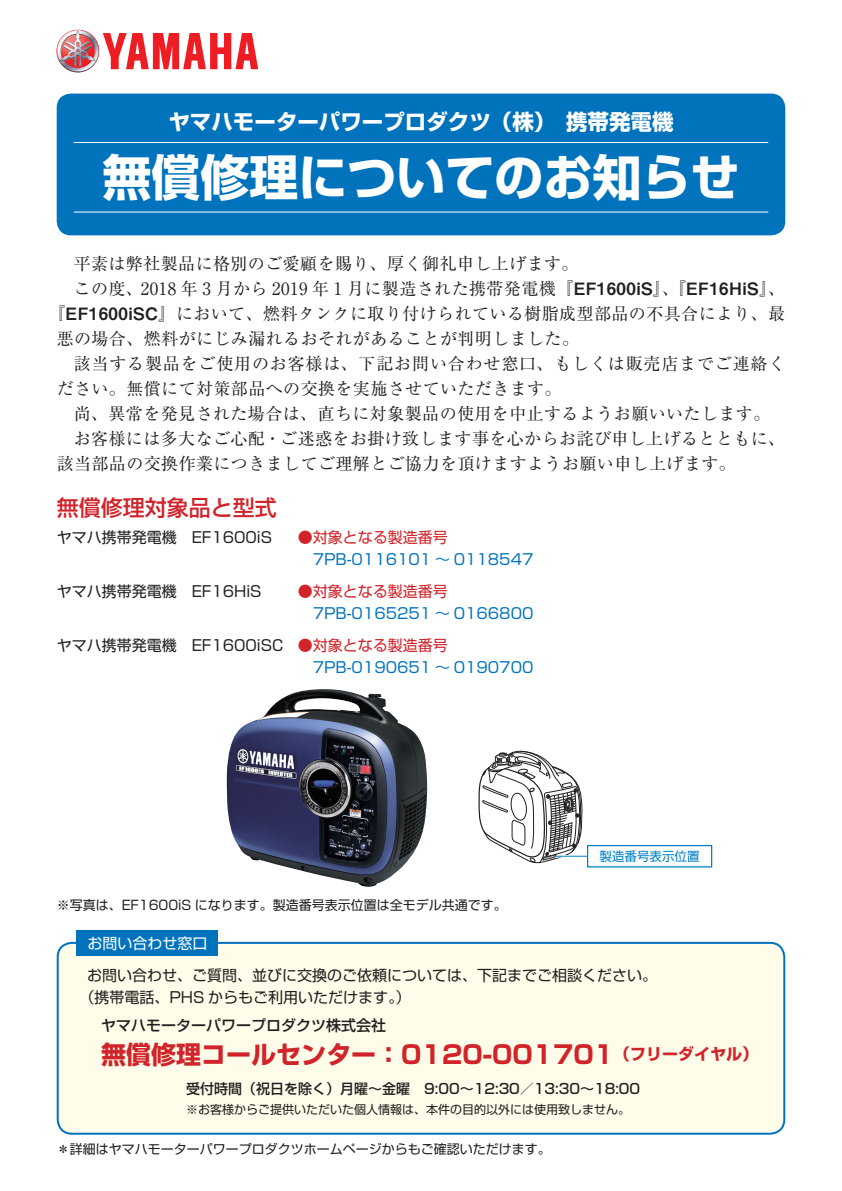
<style>
.page{position:relative;width:842px;height:1191px;background:#fff}
.page>*{position:absolute;margin:0;border:0;box-sizing:border-box;transform-origin:0 0}
.t1{font:700 49px "Shin Go Pro";color:#fff}
.t2{font:700 25px "Shin Go Pro";color:#d1232a}
.t3{font:500 22px "Shin Go Pro";color:#d1232a}
.t4{font:700 21.5px "Shin Go Pro";color:#fff}
.t5{font:17px "Ryumin Pro";letter-spacing:.025em;color:#231f20}
.t6{font:17px "Ryumin Pro";letter-spacing:.05em;color:#231f20}
.t7{font:15px/22px "Shin Go Pro";color:#231f20}
.t8{font:15px/32px "Shin Go Pro";color:#0073bc}
.t9{font:15px "Shin Go Pro";color:#d1232a}
.t10{font:500 15px "Shin Go Pro";color:#231f20}
.t11{font:15px "Shin Go Pro";color:#fff}
.t12{font:500 14px "Shin Go Pro";color:#231f20}
.t13{font:13px "Shin Go Pro";color:#231f20}
.t14{font:12.5px "Shin Go Pro";color:#0080c5}
.t15{font:12px "Shin Go Pro";color:#231f20}
.s1{font-family:"Midashi Go Pro MB31"}
.s2{color:#231f20}
.s3{color:#d1232a}
.s4{font-size:16px}
</style>
<div class="page">
<svg style="left:56px;top:30px;width:202px;height:42px"></svg>
<div style="left:57px;top:94px;width:728px;height:141px;background:#0073bc;border-radius:14px"></div>
<hr style="left:74px;top:142px;width:694px;height:1px;background:#fff">
<hr style="left:74px;top:211px;width:694px;height:1px;background:#fff">
<hr style="left:555px;top:856px;width:32px;height:1px;background:#0080c5">
<svg style="left:478px;top:750px;width:107px;height:114px"></svg>
<div style="left:587px;top:845px;width:125px;height:22px;border:1px solid #0080c5"></div>
<div style="left:58px;top:943px;width:726px;height:190px;background:#fffde9;border-radius:14px"></div>
<div style="left:57px;top:942px;width:728px;height:192px;border:2px solid #0073bc;border-radius:14px"></div>
<div style="left:77px;top:930px;width:141px;height:25px;background:#0073bc"></div>
<img style="left:226px;top:689px;width:201px;height:197px">
<p class="t4" style="left:168px;top:104px;width:507px">ヤマハモーターパワープロダクツ（株）　携帯発電機</p>
<h1 class="t1" style="left:102px;top:138px;width:638px">無償修理についてのお知らせ</h1>
<p class="t5" style="left:74px;top:250px;width:506px">平素は弊社製品に格別のご愛顧を賜り、厚く御礼申し上げます。</p>
<p class="t5" style="left:74px;top:275px;width:713px">この度、2018 年 3 月から 2019 年 1 月に製造された携帯発電機『<span class="s1">EF1600iS</span>』、『<span class="s1">EF16HiS</span>』、</p>
<p class="t5" style="left:48px;top:300px;width:739px">『<span class="s1">EF1600iSC</span>』において、燃料タンクに取り付けられている樹脂成型部品の不具合により、最</p>
<p class="t5" style="left:57px;top:325px;width:524px">悪の場合、燃料がにじみ漏れるおそれがあることが判明しました。</p>
<p class="t6" style="left:74px;top:350px;width:713px">該当する製品をご使用のお客様は、下記お問い合わせ窓口、もしくは販売店までご連絡く</p>
<p class="t5" style="left:57px;top:375px;width:506px">ださい。無償にて対策部品への交換を実施させていただきます。</p>
<p class="t5" style="left:74px;top:400px;width:698px">尚、異常を発見された場合は、直ちに対象製品の使用を中止するようお願いいたします。</p>
<p class="t5" style="left:74px;top:425px;width:713px">お客様には多大なご心配・ご迷惑をお掛け致します事を心からお詫び申し上げるとともに、</p>
<p class="t5" style="left:57px;top:450px;width:681px">該当部品の交換作業につきましてご理解とご協力を頂けますようお願い申し上げます。</p>
<p class="t3" style="left:57px;top:489px;width:221px">無償修理対象品と型式</p>
<p class="t7" style="left:57px;top:524px;width:217px">ヤマハ携帯発電機　EF1600iS</p>
<p class="t9" style="left:298px;top:525px;width:151px">●対象となる製造番号</p>
<p class="t8" style="left:313px;top:541px;width:222px">7PB-0116101 ～ 0118547</p>
<p class="t7" style="left:57px;top:578px;width:206px">ヤマハ携帯発電機　EF16HiS</p>
<p class="t9" style="left:298px;top:579px;width:151px">●対象となる製造番号</p>
<p class="t8" style="left:57px;top:595px;width:478px;text-indent:256px">7PB-0165251 ～ 0166800<span class="s2">ヤマハ携帯発電機　EF1600iSC</span> <span class="s3">●対象となる製造番号</span></p>
<p class="t8" style="left:313px;top:649px;width:222px">7PB-0190651 ～ 0190700</p>
<p class="t13" style="left:57px;top:894px;width:452px">※写真は、EF1600iS になります。製造番号表示位置は全モデル共通です。</p>
<p class="t11" style="left:87px;top:930px;width:121px">お問い合わせ窓口</p>
<p class="t14" style="left:600px;top:846px;width:101px">製造番号表示位置</p>
<p class="t7" style="left:80px;top:962px;width:579px;text-indent:8px">お問い合わせ、ご質問、並びに交換のご依頼については、下記までご相談ください。（携帯電話、PHS からもご利用いただけます。）</p>
<p class="t10" style="left:101px;top:1013px;width:286px">ヤマハモーターパワープロダクツ株式会社</p>
<h2 class="t2" style="left:101px;top:1034px;width:658px">無償修理コールセンター：0120-001701<span class="s4">（フリーダイヤル）</span></h2>
<p class="t12" style="left:186px;top:1077px;width:455px">受付時間（祝日を除く）月曜～金曜　9:00～12:30／13:30～18:00</p>
<p class="t15" style="left:186px;top:1100px;width:446px">※お客様からご提供いただいた個人情報は、本件の目的以外には使用致しません。</p>
<p class="t13" style="left:57px;top:1138px;width:495px">＊詳細はヤマハモーターパワープロダクツホームページからもご確認いただけます。</p>
</div>
